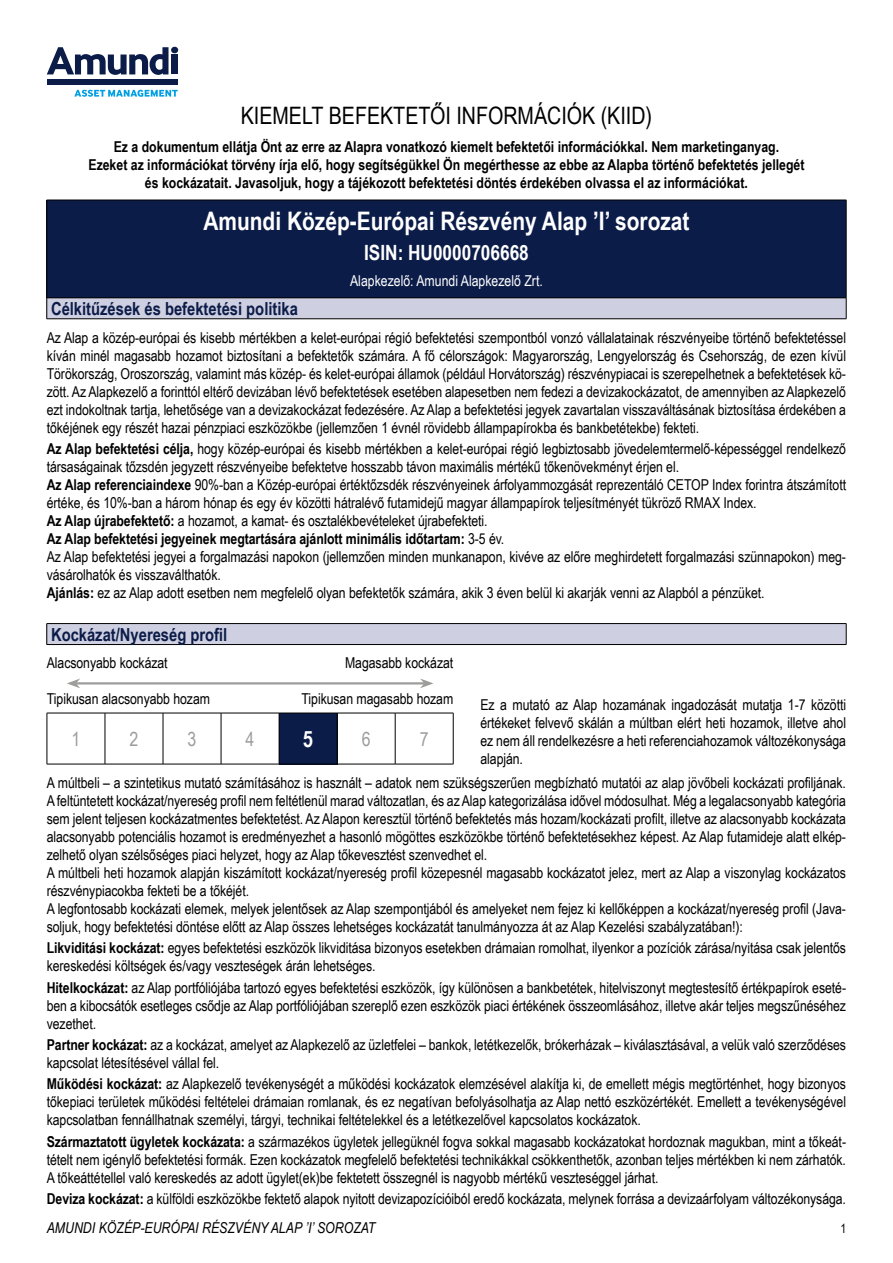
<style>
.page{position:relative;width:893px;height:1263px;background:#fff}
.page>*{position:absolute;margin:0;border:0;box-sizing:border-box;transform-origin:0 0}
.t1{font:700 25.5px "Arial Narrow";color:#fff}
.t2{font:24px "Arial Narrow";color:#000}
.t3{font:700 22.5px "Arial Narrow";color:#fff}
.t4{font:700 21px "Arial Narrow";color:#fff}
.t5{font:19.5px "Arial Narrow";color:#9d9d9c}
.t6{font:700 18px "Arial Narrow";color:#0c1c49}
.t7{font:15px/18px "Arial Narrow";letter-spacing:-.005em;color:#000;text-align:justify}
.t8{font:700 15px/18px "Arial Narrow";color:#000;text-align:center}
.t9{font:15px "Arial Narrow";color:#fff}
.t10{font:12.75px "Arial Narrow";color:#000}
.s1{font-weight:700}
.s2{font-style:italic}
</style>
<div class="page">
<svg style="left:47px;top:47px;width:121px;height:28px"></svg>
<div style="left:171px;top:47px;width:7px;height:6px;background:#0c1c49;border-radius:50%"></div>
<div style="left:172px;top:55px;width:6px;height:19px;background:#0c1c49"></div>
<div style="left:47px;top:80px;width:131px;height:5px;background:#0c1c49"></div>
<svg style="left:74px;top:90px;width:104px;height:7px"></svg>
<div style="left:47px;top:200px;width:799px;height:98px;background:#0c1c49"></div>
<div style="left:47px;top:298px;width:799px;height:21px;background:#cecfe0"></div>
<hr style="left:47px;top:200px;width:799px;height:1px;background:#000">
<hr style="left:47px;top:200px;width:1px;height:98px;background:#000">
<hr style="left:846px;top:200px;width:1px;height:98px;background:#000">
<hr style="left:47px;top:298px;width:799px;height:1px;background:#000">
<svg style="left:47px;top:298px;width:1px;height:20px"></svg>
<svg style="left:846px;top:298px;width:1px;height:21px"></svg>
<hr style="left:47px;top:318px;width:799px;height:1px;background:#000">
<div style="left:47px;top:623px;width:799px;height:21px;background:#cecfe0"></div>
<hr style="left:47px;top:623px;width:799px;height:1px;background:#000">
<svg style="left:47px;top:624px;width:1px;height:20px"></svg>
<svg style="left:846px;top:624px;width:1px;height:20px"></svg>
<hr style="left:47px;top:644px;width:799px;height:1px;background:#000">
<hr style="left:76px;top:682px;width:348px;height:2px;background:#9d9d9c">
<svg style="left:67px;top:678px;width:13px;height:10px"></svg>
<svg style="left:420px;top:678px;width:13px;height:10px"></svg>
<div style="left:279px;top:713px;width:58px;height:51px;background:#0c1c49"></div>
<hr style="left:47px;top:713px;width:58px;height:1px;background:#000">
<hr style="left:47px;top:713px;width:1px;height:51px;background:#000">
<hr style="left:105px;top:713px;width:58px;height:1px;background:#000">
<hr style="left:105px;top:713px;width:1px;height:51px;background:#000">
<hr style="left:163px;top:713px;width:58px;height:1px;background:#000">
<hr style="left:163px;top:713px;width:1px;height:51px;background:#000">
<hr style="left:221px;top:713px;width:58px;height:1px;background:#000">
<hr style="left:221px;top:713px;width:1px;height:51px;background:#000">
<hr style="left:279px;top:713px;width:58px;height:1px;background:#000">
<hr style="left:279px;top:713px;width:1px;height:51px;background:#000">
<hr style="left:337px;top:713px;width:58px;height:1px;background:#000">
<hr style="left:337px;top:713px;width:1px;height:51px;background:#000">
<hr style="left:395px;top:713px;width:58px;height:1px;background:#000">
<hr style="left:395px;top:713px;width:1px;height:51px;background:#000">
<hr style="left:453px;top:713px;width:1px;height:51px;background:#000">
<hr style="left:47px;top:764px;width:58px;height:1px;background:#000">
<hr style="left:105px;top:764px;width:58px;height:1px;background:#000">
<hr style="left:163px;top:764px;width:58px;height:1px;background:#000">
<hr style="left:221px;top:764px;width:58px;height:1px;background:#000">
<hr style="left:279px;top:764px;width:58px;height:1px;background:#000">
<hr style="left:337px;top:764px;width:58px;height:1px;background:#000">
<hr style="left:395px;top:764px;width:58px;height:1px;background:#000">
<h2 class="t2" style="left:241px;top:98px;width:413px">KIEMELT BEFEKTETŐI INFORMÁCIÓK (KIID)</h2>
<p class="t8" style="left:88px;top:137px;width:718px">Ez a dokumentum ellátja Önt az erre az Alapra vonatkozó kiemelt befektetői információkkal. Nem marketinganyag.<br>Ezeket az információkat törvény írja elő, hogy segítségükkel Ön megérthesse az ebbe az Alapba történő befektetés jellegét és kockázatait. Javasoljuk, hogy a tájékozott befektetési döntés érdekében olvassa el az információkat.</p>
<h1 class="t1" style="left:203px;top:202px;width:488px">Amundi Közép-Európai Részvény Alap ’I’ sorozat</h1>
<h3 class="t4" style="left:364px;top:236px;width:166px">ISIN: HU0000706668</h3>
<p class="t9" style="left:350px;top:270px;width:194px">Alapkezelő: Amundi Alapkezelő Zrt.</p>
<p class="t6" style="left:51px;top:295px;width:248px">Célkitűzések és befektetési politika</p>
<p class="t7" style="left:47px;top:328px;width:801px">Az Alap a közép-európai és kisebb mértékben a kelet-európai régió befektetési szempontból vonzó vállalatainak részvényeibe történő befektetéssel kíván minél magasabb hozamot biztosítani a befektetők számára. A fő célországok: Magyarország, Lengyelország és Csehország, de ezen kívül Törökország, Oroszország, valamint más közép- és kelet-európai államok (például Horvátország) részvénypiacai is szerepelhetnek a befektetések kö&shy;zött. Az Alapkezelő a forinttól eltérő devizában lévő befektetések esetében alapesetben nem fedezi a devizakockázatot, de amennyiben az Alapkezelő ezt indokoltnak tartja, lehetősége van a devizakockázat fedezésére. Az Alap a befektetési jegyek zavartalan visszaváltásának biztosítása érdekében a tőkéjének egy részét hazai pénzpiaci eszközökbe (jellemzően 1 évnél rövidebb állampapírokba és bankbetétekbe) fekteti.</p>
<p class="t7" style="left:47px;top:439px;width:801px;text-align:left"><span class="s1">Az Alap befektetési célja,</span> hogy közép-európai és kisebb mértékben a kelet-európai régió legbiztosabb jövedelemtermelő-képességgel rendelkező társaságainak tőzsdén jegyzett részvényeibe befektetve hosszabb távon maximális mértékű tőkenövekményt érjen el.<br><span class="s1">Az Alap referenciaindexe</span> 90%-ban a Közép-európai értéktőzsdék részvényeinek árfolyammozgását reprezentáló CETOP Index forintra átszámított értéke, és 10%-ban a három hónap és egy év közötti hátralévő futamidejű magyar állampapírok teljesítményét tükröző RMAX Index.<br><span class="s1">Az Alap újrabefektető:</span> a hozamot, a kamat- és osztalékbevételeket újrabefekteti.<br><span class="s1">Az Alap befektetési jegyeinek megtartására ajánlott minimális időtartam:</span> 3-5 év.<br>Az Alap befektetési jegyei a forgalmazási napokon (jellemzően minden munkanapon, kivéve az előre meghirdetett forgalmazási szünnapokon) meg&shy;vásárolhatók és visszaválthatók.<br><span class="s1">Ajánlás:</span> ez az Alap adott esetben nem megfelelő olyan befektetők számára, akik 3 éven belül ki akarják venni az Alapból a pénzüket.</p>
<p class="t6" style="left:51px;top:621px;width:178px">Kockázat/Nyereség profil</p>
<p class="t7" style="left:47px;top:653px;width:122px">Alacsonyabb kockázat</p>
<p class="t7" style="left:345px;top:653px;width:110px">Magasabb kockázat</p>
<p class="t7" style="left:47px;top:689px;width:165px">Tipikusan alacsonyabb hozam</p>
<p class="t7" style="left:301px;top:689px;width:153px">Tipikusan magasabb hozam</p>
<h3 class="t5" style="left:71px;top:724px;width:10px">1</h3>
<h3 class="t5" style="left:130px;top:724px;width:10px">2</h3>
<h3 class="t5" style="left:188px;top:724px;width:10px">3</h3>
<h3 class="t5" style="left:246px;top:724px;width:10px">4</h3>
<h3 class="t3" style="left:303px;top:722px;width:12px">5</h3>
<h3 class="t5" style="left:362px;top:724px;width:10px">6</h3>
<h3 class="t5" style="left:420px;top:724px;width:10px">7</h3>
<p class="t7" style="left:480px;top:695px;width:367px">Ez a mutató az Alap hozamának ingadozását mutatja 1-7 közötti értékeket felvevő skálán a múltban elért heti hozamok, illetve ahol ez nem áll rendelkezésre a heti referenciahozamok változékonysága alapján.</p>
<p class="t7" style="left:47px;top:773px;width:801px;text-align:left">A múltbeli – a szintetikus mutató számításához is használt – adatok nem szükségszerűen megbízható mutatói az alap jövőbeli kockázati profiljának.<br>A feltüntetett kockázat/nyereség profil nem feltétlenül marad változatlan, és az Alap kategorizálása idővel módosulhat. Még a legalacsonyabb kategória sem jelent teljesen kockázatmentes befektetést. Az Alapon keresztül történő befektetés más hozam/kockázati profilt, illetve az alacsonyabb kockázata alacsonyabb potenciális hozamot is eredményezhet a hasonló mögöttes eszközökbe történő befektetésekhez képest. Az Alap futamideje alatt elkép&shy;zelhető olyan szélsőséges piaci helyzet, hogy az Alap tőkevesztést szenvedhet el.<br>A múltbeli heti hozamok alapján kiszámított kockázat/nyereség profil közepesnél magasabb kockázatot jelez, mert az Alap a viszonylag kockázatos részvénypiacokba fekteti be a tőkéjét.<br>A legfontosabb kockázati elemek, melyek jelentősek az Alap szempontjából és amelyeket nem fejez ki kellőképpen a kockázat/nyereség profil (Java&shy;soljuk, hogy befektetési döntése előtt az Alap összes lehetséges kockázatát tanulmányozza át az Alap Kezelési szabályzatában!):</p>
<p class="t7" style="left:47px;top:938px;width:801px"><span class="s1">Likviditási kockázat:</span> egyes befektetési eszközök likviditása bizonyos esetekben drámaian romolhat, ilyenkor a pozíciók zárása/nyitása csak jelentős kereskedési költségek és/vagy veszteségek árán lehetséges.</p>
<p class="t7" style="left:47px;top:978px;width:801px"><span class="s1">Hitelkockázat:</span> az Alap portfóliójába tartozó egyes befektetési eszközök, így különösen a bankbetétek, hitelviszonyt megtestesítő értékpapírok eseté&shy;ben a kibocsátók esetleges csődje az Alap portfóliójában szereplő ezen eszközök piaci értékének összeomlásához, illetve akár teljes megszűnéséhez vezethet.</p>
<p class="t7" style="left:47px;top:1035px;width:801px"><span class="s1">Partner kockázat:</span> az a kockázat, amelyet az Alapkezelő az üzletfelei – bankok, letétkezelők, brókerházak – kiválasztásával, a velük való szerződéses kapcsolat létesítésével vállal fel.</p>
<p class="t7" style="left:47px;top:1074px;width:801px"><span class="s1">Működési kockázat:</span> az Alapkezelő tevékenységét a működési kockázatok elemzésével alakítja ki, de emellett mégis megtörténhet, hogy bizonyos tőkepiaci területek működési feltételei drámaian romlanak, és ez negatívan befolyásolhatja az Alap nettó eszközértékét. Emellett a tevékenységével kapcsolatban fennállhatnak személyi, tárgyi, technikai feltételekkel és a letétkezelővel kapcsolatos kockázatok.</p>
<p class="t7" style="left:47px;top:1132px;width:801px"><span class="s1">Származtatott ügyletek kockázata:</span> a származékos ügyletek jellegüknél fogva sokkal magasabb kockázatokat hordoznak magukban, mint a tőkeát&shy;tételt nem igénylő befektetési formák. Ezen kockázatok megfelelő befektetési technikákkal csökkenthetők, azonban teljes mértékben ki nem zárhatók.<br>A tőkeáttétellel való kereskedés az adott ügylet(ek)be fektetett összegnél is nagyobb mértékű veszteséggel járhat.</p>
<p class="t7" style="left:47px;top:1184px;width:801px;line-height:29px"><span class="s1">Deviza kockázat:</span> a külföldi eszközökbe fektető alapok nyitott devizapozícióiból eredő kockázata, melynek forrása a devizaárfolyam változékonysága.<br><span class="s2">AMUNDI KÖZÉP-EURÓPAI RÉSZVÉNY ALAP ’I’ SOROZAT</span></p>
<p class="t10" style="left:840px;top:1219px;width:7px">1</p>
</div>
